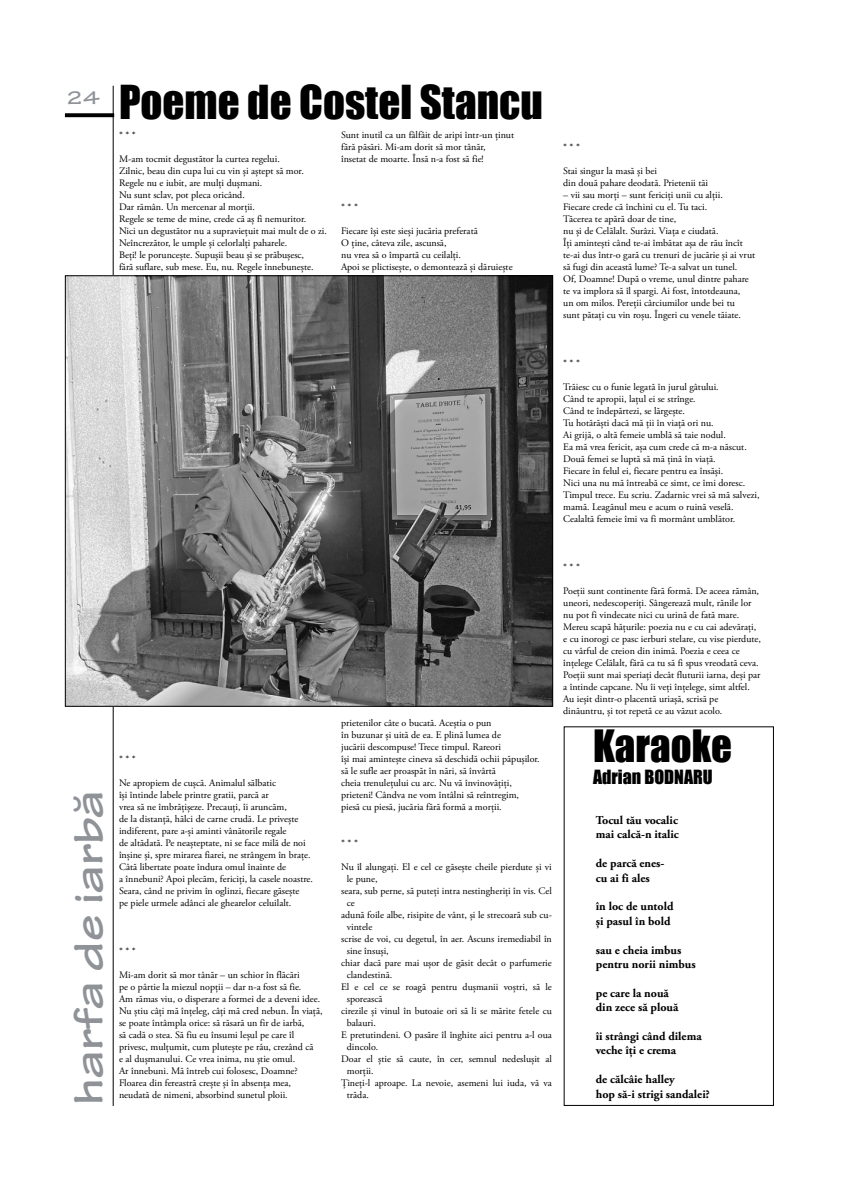
<style>
.page{position:relative;width:842px;height:1191px;background:#fff}
.page>*{position:absolute;margin:0;border:0;box-sizing:border-box;transform-origin:0 0}
.t1{font:700 expanded 43.2px "Tekton Pro";color:#8f9398}
.t2{font:43px "Impact";color:#000}
.t3{font:40.9px "Impact";color:#000}
.t4{font:700 expanded 19.6px "Tekton Pro";color:#8f9398}
.t5{font:18px "Impact";color:#000}
.t6{font:700 12px/14.4px "Adobe Garamond Pro";color:#000}
.t7{font:10px/12px "Adobe Garamond Pro";color:#000}
</style>
<div class="page">
<hr style="left:113px;top:86px;width:1px;height:1020px;background:#000">
<svg style="left:65px;top:113px;width:49px;height:4px"></svg>
<img style="left:67px;top:278px;width:484px;height:426px">
<div style="left:564px;top:726px;width:210px;height:380px;border:1px solid #000"></div>
<p class="t4" style="left:66px;top:86px;width:35px">24</p>
<p class="t2" style="left:119px;top:69px;width:425px">Poeme de Costel Stancu</p>
<p class="t7" style="left:119px;top:129px;width:18px">* * *</p>
<p class="t7" style="left:119px;top:153px;width:209px">M-am tocmit degustător la curtea regelui.<br>Zilnic, beau din cupa lui cu vin și aștept să mor.<br>Regele nu e iubit, are mulți dușmani.<br>Nu sunt sclav, pot pleca oricând.<br>Dar rămân. Un mercenar al morții.<br>Regele se teme de mine, crede că aș fi nemuritor.<br>Nici un degustător nu a supraviețuit mai mult de o zi.<br>Neîncrezător, le umple și celorlalți paharele.<br>Beți! le poruncește. Supușii beau și se prăbușesc,<br>fără suflare, sub mese. Eu, nu. Regele înnebunește.</p>
<p class="t7" style="left:341px;top:129px;width:175px">Sunt inutil ca un fâlfâit de aripi într-un ținut fără păsări. Mi-am dorit să mor tânăr,<br>însetat de moarte. Însă n-a fost să fie!</p>
<p class="t7" style="left:341px;top:201px;width:18px">* * *</p>
<p class="t7" style="left:341px;top:225px;width:173px">Fiecare își este sieși jucăria preferată<br>O ține, câteva zile, ascunsă,<br>nu vrea să o împartă cu ceilalți.<br>Apoi se plictisește, o demontează și dăruiește</p>
<p class="t7" style="left:563px;top:141px;width:18px">* * *</p>
<p class="t7" style="left:563px;top:165px;width:146px">Stai singur la masă și bei<br>din două pahare deodată. Prietenii tăi</p>
<p class="t7" style="left:563px;top:189px;width:193px">– vii sau morți – sunt fericiți unii cu alții.<br>Fiecare crede că închini cu el. Tu taci.<br>Tăcerea te apără doar de tine,<br>nu și de Celălalt. Surâzi. Viața e ciudată.<br>Îți amintești când te-ai îmbătat așa de rău încît te-ai dus într-o gară cu trenuri de jucărie și ai vrut să fugi din această lume? Te-a salvat un tunel.<br>Of, Doamne! După o vreme, unul dintre pahare te va implora să îl spargi. Ai fost, întotdeauna,<br>un om milos. Pereții cârciumilor unde bei tu<br>sunt pătați cu vin roșu. Îngeri cu venele tăiate.</p>
<p class="t7" style="left:563px;top:357px;width:18px">* * *</p>
<p class="t7" style="left:563px;top:381px;width:198px">Trăiesc cu o funie legată în jurul gâtului.<br>Când te apropii, lațul ei se strînge.<br>Când te îndepărtezi, se lărgește.<br>Tu hotărăști dacă mă ții în viață ori nu.<br>Ai grijă, o altă femeie umblă să taie nodul.<br>Ea mă vrea fericit, așa cum crede că m-a născut.<br>Două femei se luptă să mă țină în viață.<br>Fiecare în felul ei, fiecare pentru ea însăși.<br>Nici una nu mă întreabă ce simt, ce îmi doresc.<br>Timpul trece. Eu scriu. Zadarnic vrei să mă salvezi, mamă. Leagănul meu e acum o ruină veselă.<br>Cealaltă femeie îmi va fi mormânt umblător.</p>
<p class="t1" style="left:63px;top:1104px;width:316px;rotate:-90deg">harfa de iarbă</p>
<p class="t7" style="left:119px;top:753px;width:18px">* * *</p>
<p class="t7" style="left:119px;top:777px;width:195px">Ne apropiem de cușcă. Animalul sălbatic<br>își întinde labele printre gratii, parcă ar<br>vrea să ne îmbrățișeze. Precauți, îi aruncăm,<br>de la distanță, hălci de carne crudă. Le privește indiferent, pare a-și aminti vânătorile regale<br>de altădată. Pe neașteptate, ni se face milă de noi înșine și, spre mirarea fiarei, ne strângem în brațe.<br>Câtă libertate poate îndura omul înainte de<br>a înnebuni? Apoi plecăm, fericiți, la casele noastre.<br>Seara, când ne privim în oglinzi, fiecare găsește<br>pe piele urmele adânci ale ghearelor celuilalt.</p>
<p class="t7" style="left:119px;top:945px;width:18px">* * *</p>
<p class="t7" style="left:119px;top:969px;width:205px">Mi-am dorit să mor tânăr – un schior în flăcări<br>pe o pârtie la miezul nopții – dar n-a fost să fie.<br>Am rămas viu, o disperare a formei de a deveni idee.<br>Nu știu câți mă înțeleg, câți mă cred nebun. În viață, se poate întâmpla orice: să răsară un fir de iarbă,<br>să cadă o stea. Să fiu eu însumi leșul pe care îl privesc, mulțumit, cum plutește pe râu, crezând că<br>e al dușmanului. Ce vrea inima, nu știe omul.<br>Ar înnebuni. Mă întreb cui folosesc, Doamne?<br>Floarea din fereastră crește și în absența mea, neudată de nimeni, absorbind sunetul ploii.</p>
<p class="t7" style="left:341px;top:717px;width:200px">prietenilor câte o bucată. Aceștia o pun<br>în buzunar și uită de ea. E plină lumea de<br>jucării descompuse! Trece timpul. Rareori<br>își mai amintește cineva să deschidă ochii păpușilor. să le sufle aer proaspăt în nări, să învârtă<br>cheia trenulețului cu arc. Nu vă învinovățiți, prieteni! Cândva ne vom întâlni să reîntregim, piesă cu piesă, jucăria fără formă a morții.</p>
<p class="t7" style="left:341px;top:837px;width:18px">* * *</p>
<p class="t7" style="left:341px;top:861px;width:212px">Nu îl alungați. El e cel ce găsește cheile pierdute și vi</p>
<p class="t7" style="left:347px;top:873px;width:32px">le pune,</p>
<p class="t7" style="left:341px;top:885px;width:212px">seara, sub perne, să puteți intra nestingheriți în vis. Cel</p>
<p class="t7" style="left:347px;top:897px;width:9px">ce</p>
<p class="t7" style="left:341px;top:909px;width:212px">adună foile albe, risipite de vânt, și le strecoară sub cu-</p>
<p class="t7" style="left:347px;top:921px;width:27px">vintele</p>
<p class="t7" style="left:341px;top:933px;width:212px">scrise de voi, cu degetul, în aer. Ascuns iremediabil în</p>
<p class="t7" style="left:347px;top:945px;width:43px">sine însuși,</p>
<p class="t7" style="left:341px;top:957px;width:212px">chiar dacă pare mai ușor de găsit decât o parfumerie</p>
<p class="t7" style="left:347px;top:969px;width:47px">clandestină.</p>
<p class="t7" style="left:341px;top:981px;width:212px">El e cel ce se roagă pentru dușmanii voștri, să le</p>
<p class="t7" style="left:347px;top:993px;width:37px">sporească</p>
<p class="t7" style="left:341px;top:1005px;width:212px">cirezile și vinul în butoaie ori să li se mărite fetele cu</p>
<p class="t7" style="left:347px;top:1017px;width:31px">balauri.</p>
<p class="t7" style="left:341px;top:1029px;width:212px">E pretutindeni. O pasăre îl înghite aici pentru a-l oua</p>
<p class="t7" style="left:347px;top:1041px;width:33px">dincolo.</p>
<p class="t7" style="left:341px;top:1053px;width:212px">Doar el știe să caute, în cer, semnul nedeslușit al</p>
<p class="t7" style="left:347px;top:1065px;width:28px">morții.</p>
<p class="t7" style="left:341px;top:1077px;width:212px">Țineți-l aproape. La nevoie, asemeni lui iuda, vă va</p>
<p class="t7" style="left:347px;top:1089px;width:24px">trăda.</p>
<p class="t7" style="left:563px;top:561px;width:18px">* * *</p>
<p class="t7" style="left:563px;top:585px;width:199px">Poeții sunt continente fără formă. De aceea rămân, uneori, nedescoperiți. Sângerează mult, rănile lor nu pot fi vindecate nici cu urină de fată mare.<br>Mereu scapă hățurile: poezia nu e cu cai adevărați, e cu inorogi ce pasc ierburi stelare, cu vise pierdute, cu vârful de creion din inimă. Poezia e ceea ce înțelege Celălalt, fără ca tu să fi spus vreodată ceva.<br>Poeții sunt mai speriați decât fluturii iarna, deși par a întinde capcane. Nu îi veți înțelege, simt altfel.<br>Au ieșit dintr-o placentă uriașă, scrisă pe dinăuntru, și tot repetă ce au văzut acolo.</p>
<p class="t3" style="left:593px;top:714px;width:141px">Karaoke</p>
<p class="t5" style="left:593px;top:763px;width:121px">Adrian Bodnaru</p>
<p class="t6" style="left:596px;top:813px;width:85px">Tocul tău vocalic mai calcă-n italic</p>
<p class="t6" style="left:596px;top:856px;width:70px">de parcă enes&shy;cu ai fi ales</p>
<p class="t6" style="left:596px;top:899px;width:79px">în loc de untold și pasul în bold</p>
<p class="t6" style="left:596px;top:942px;width:101px">sau e cheia imbus pentru norii nimbus</p>
<p class="t6" style="left:596px;top:986px;width:84px">pe care la nouă din zece să plouă</p>
<p class="t6" style="left:596px;top:1029px;width:107px">îi strângi când dilema veche îți e crema</p>
<p class="t6" style="left:596px;top:1072px;width:115px">de călcâie halley<br>hop să-i strigi sandalei?</p>
</div>
